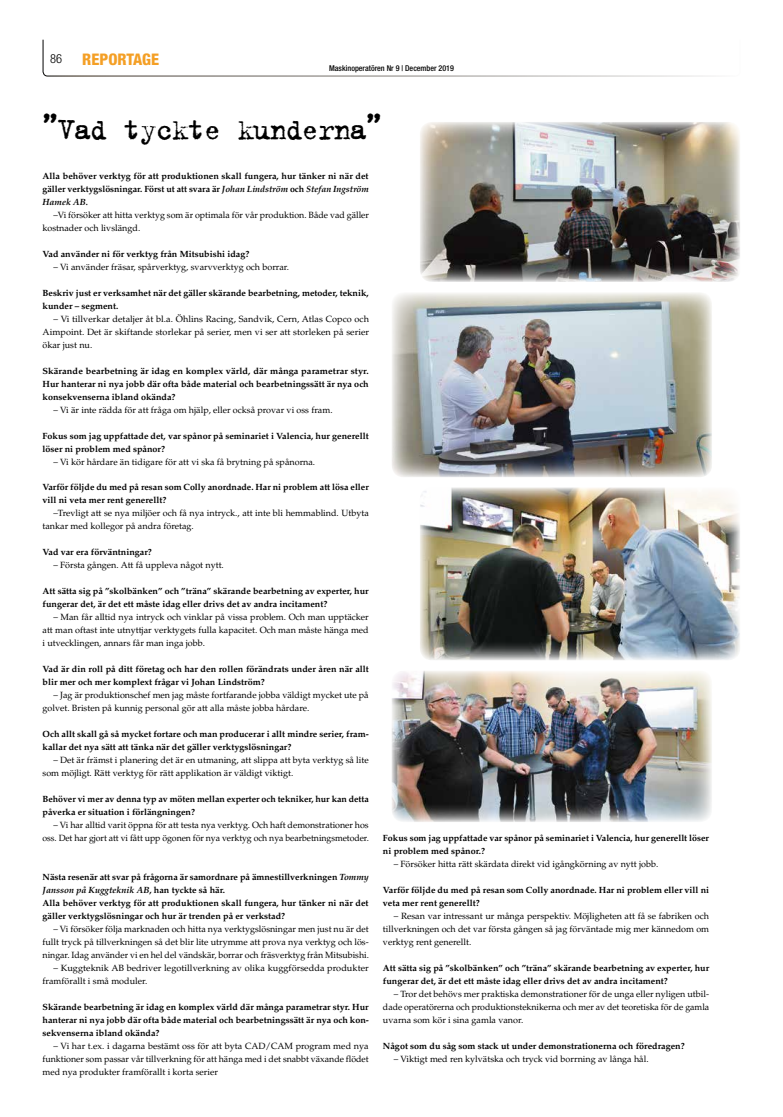
<style>
.page{position:relative;width:783px;height:1117px;background:#fff}
.page>*{position:absolute;margin:0;border:0;box-sizing:border-box;transform-origin:0 0}
.t1{font:32px "Trixie";letter-spacing:-.05em;color:#000}
.t2{font:800 condensed 16px "Helvetica Neue LT Std";color:#f49f25}
.t3{font:9px/13px "Palatino LT Std";color:#000;text-align:justify}
.t4{font:700 9px/13px "Palatino LT Std";color:#000}
.t5{font:500 condensed 8px "Helvetica Neue LT Std";color:#000}
.s1{font-style:italic}
</style>
<div class="page">
<svg style="left:42px;top:39px;width:666px;height:38px"></svg>
<img style="left:392px;top:671px;width:320px;height:151px">
<img style="left:420px;top:122px;width:320px;height:160px">
<img style="left:420px;top:487px;width:320px;height:173px">
<img style="left:392px;top:293px;width:320px;height:184px">
<h2 class="t2" style="left:50px;top:50px;width:110px"><sup>86</sup> REPORTAGE</h2>
<p class="t5" style="left:329px;top:63px;width:126px">Maskinoperatören Nr 9 | December 2019</p>
<h1 class="t1" style="left:42px;top:109px;width:343px">”Vad tyckte kunderna”</h1>
<p class="t4" style="left:43px;top:169px;width:328px;text-align:justify">Alla behöver verktyg för att produktionen skall fungera, hur tänker ni när det gäller verktygslösningar. Först ut att svara är <span class="s1">Johan Lindström</span> och <span class="s1">Stefan Ingström Hamek AB.</span></p>
<p class="t3" style="left:43px;top:208px;width:328px;text-indent:11px">–Vi försöker att hitta verktyg som är optimala för vår produktion. Både vad gäller kostnader och livslängd.</p>
<p class="t4" style="left:43px;top:247px;width:208px">Vad använder ni för verktyg från Mitsubishi idag?</p>
<p class="t3" style="left:53px;top:260px;width:237px">– Vi använder fräsar, spårverktyg, svarvverktyg och borrar.</p>
<p class="t4" style="left:43px;top:286px;width:327px">Beskriv just er verksamhet när det gäller skärande bearbetning, metoder, teknik, kunder – segment.</p>
<p class="t3" style="left:43px;top:312px;width:328px;text-indent:11px">– Vi tillverkar detaljer åt bl.a. Öhlins Racing, Sandvik, Cern, Atlas Copco och Aimpoint. Det är skiftande storlekar på serier, men vi ser att storleken på serier ökar just nu.</p>
<p class="t4" style="left:43px;top:364px;width:328px;text-align:justify">Skärande bearbetning är idag en komplex värld, där många parametrar styr.<br>Hur hanterar ni nya jobb där ofta både material och bearbetningssätt är nya och konsekvenserna ibland okända?</p>
<p class="t3" style="left:53px;top:403px;width:280px">– Vi är inte rädda för att fråga om hjälp, eller också provar vi oss fram.</p>
<p class="t4" style="left:43px;top:429px;width:327px">Fokus som jag uppfattade det, var spånor på seminariet i Valencia, hur generellt löser ni problem med spånor?</p>
<p class="t3" style="left:53px;top:455px;width:263px">– Vi kör hårdare än tidigare för att vi ska få brytning på spånorna.</p>
<p class="t4" style="left:43px;top:481px;width:328px">Varför följde du med på resan som Colly anordnade. Har ni problem att lösa eller vill ni veta mer rent generellt?</p>
<p class="t3" style="left:43px;top:507px;width:328px;text-indent:11px">–Trevligt att se nya miljöer och få nya intryck., att inte bli hemmablind. Utbyta tankar med kollegor på andra företag.</p>
<p class="t4" style="left:43px;top:546px;width:111px">Vad var era förväntningar?</p>
<p class="t3" style="left:53px;top:559px;width:172px">– Första gången. Att få uppleva något nytt.</p>
<p class="t4" style="left:43px;top:585px;width:327px">Att sätta sig på ”skolbänken” och ”träna” skärande bearbetning av experter, hur fungerar det, är det ett måste idag eller drivs det av andra incitament?</p>
<p class="t3" style="left:43px;top:611px;width:327px;text-indent:11px">– Man får alltid nya intryck och vinklar på vissa problem. Och man upptäcker att man oftast inte utnyttjar verktygets fulla kapacitet. Och man måste hänga med i utvecklingen, annars får man inga jobb.</p>
<p class="t4" style="left:43px;top:663px;width:328px">Vad är din roll på ditt företag och har den rollen förändrats under åren när allt blir mer och mer komplext frågar vi Johan Lindström?</p>
<p class="t3" style="left:43px;top:689px;width:327px;text-indent:11px">– Jag är produktionschef men jag måste fortfarande jobba väldigt mycket ute på golvet. Bristen på kunnig personal gör att alla måste jobba hårdare.</p>
<p class="t4" style="left:43px;top:728px;width:327px">Och allt skall gå så mycket fortare och man producerar i allt mindre serier, fram&shy;kallar det nya sätt att tänka när det gäller verktygslösningar?</p>
<p class="t3" style="left:43px;top:754px;width:327px;text-indent:11px">– Det är främst i planering det är en utmaning, att slippa att byta verktyg så lite som möjligt. Rätt verktyg för rätt applikation är väldigt viktigt.</p>
<p class="t4" style="left:43px;top:793px;width:328px">Behöver vi mer av denna typ av möten mellan experter och tekniker, hur kan detta påverka er situation i förlängningen?</p>
<p class="t3" style="left:43px;top:819px;width:328px;text-align:right">– Vi har alltid varit öppna för att testa nya verktyg. Och haft demonstrationer hos oss. Det har gjort att vi fått upp ögonen för nya verktyg och nya bearbetningsmetoder.</p>
<p class="t4" style="left:43px;top:870px;width:328px">Nästa resenär att svar på frågorna är samordnare på ämnestillverkningen <span class="s1">Tommy Jansson på Kuggteknik AB</span>, han tyckte så här.<br>Alla behöver verktyg för att produktionen skall fungera, hur tänker ni när det gäller verktygslösningar och hur är trenden på er verkstad?</p>
<p class="t3" style="left:43px;top:922px;width:328px;text-indent:11px">– Vi försöker följa marknaden och hitta nya verktygslösningar men just nu är det fullt tryck på tillverkningen så det blir lite utrymme att prova nya verktyg och lös&shy;ningar. Idag använder vi en hel del vändskär, borrar och fräsverktyg från Mitsubishi.</p>
<p class="t3" style="left:43px;top:961px;width:327px;text-indent:11px">– Kuggteknik AB bedriver legotillverkning av olika kuggförsedda produkter framförallt i små moduler.</p>
<p class="t4" style="left:43px;top:1000px;width:328px;text-align:justify">Skärande bearbetning är idag en komplex värld där många parametrar styr. Hur hanterar ni nya jobb där ofta både material och bearbetningssätt är nya och kon&shy;sekvenserna ibland okända?</p>
<p class="t3" style="left:43px;top:1039px;width:327px;text-indent:11px">– Vi har t.ex. i dagarna bestämt oss för att byta CAD/CAM program med nya funktioner som passar vår tillverkning för att hänga med i det snabbt växande flödet med nya produkter framförallt i korta serier</p>
<p class="t4" style="left:383px;top:831px;width:327px">Fokus som jag uppfattade var spånor på seminariet i Valencia, hur generellt löser ni problem med spånor.?</p>
<p class="t3" style="left:394px;top:857px;width:266px">– Försöker hitta rätt skärdata direkt vid igångkörning av nytt jobb.</p>
<p class="t4" style="left:383px;top:883px;width:327px">Varför följde du med på resan som Colly anordnade. Har ni problem eller vill ni veta mer rent generellt?</p>
<p class="t3" style="left:383px;top:909px;width:328px;text-indent:11px">– Resan var intressant ur många perspektiv. Möjligheten att få se fabriken och tillverkningen och det var första gången så jag förväntade mig mer kännedom om verktyg rent generellt.</p>
<p class="t4" style="left:383px;top:961px;width:327px">Att sätta sig på ”skolbänken” och ”träna” skärande bearbetning av experter, hur fungerar det, är det ett måste idag eller drivs det av andra incitament?</p>
<p class="t3" style="left:383px;top:987px;width:328px;text-indent:11px">– Tror det behövs mer praktiska demonstrationer för de unga eller nyligen utbil&shy;dade operatörerna och produktionsteknikerna och mer av det teoretiska för de gamla uvarna som kör i sina gamla vanor.</p>
<p class="t4" style="left:383px;top:1039px;width:303px">Något som du såg som stack ut under demonstrationerna och föredragen?</p>
<p class="t3" style="left:394px;top:1052px;width:256px">– Viktigt med ren kylvätska och tryck vid borrning av långa hål.</p>
</div>
